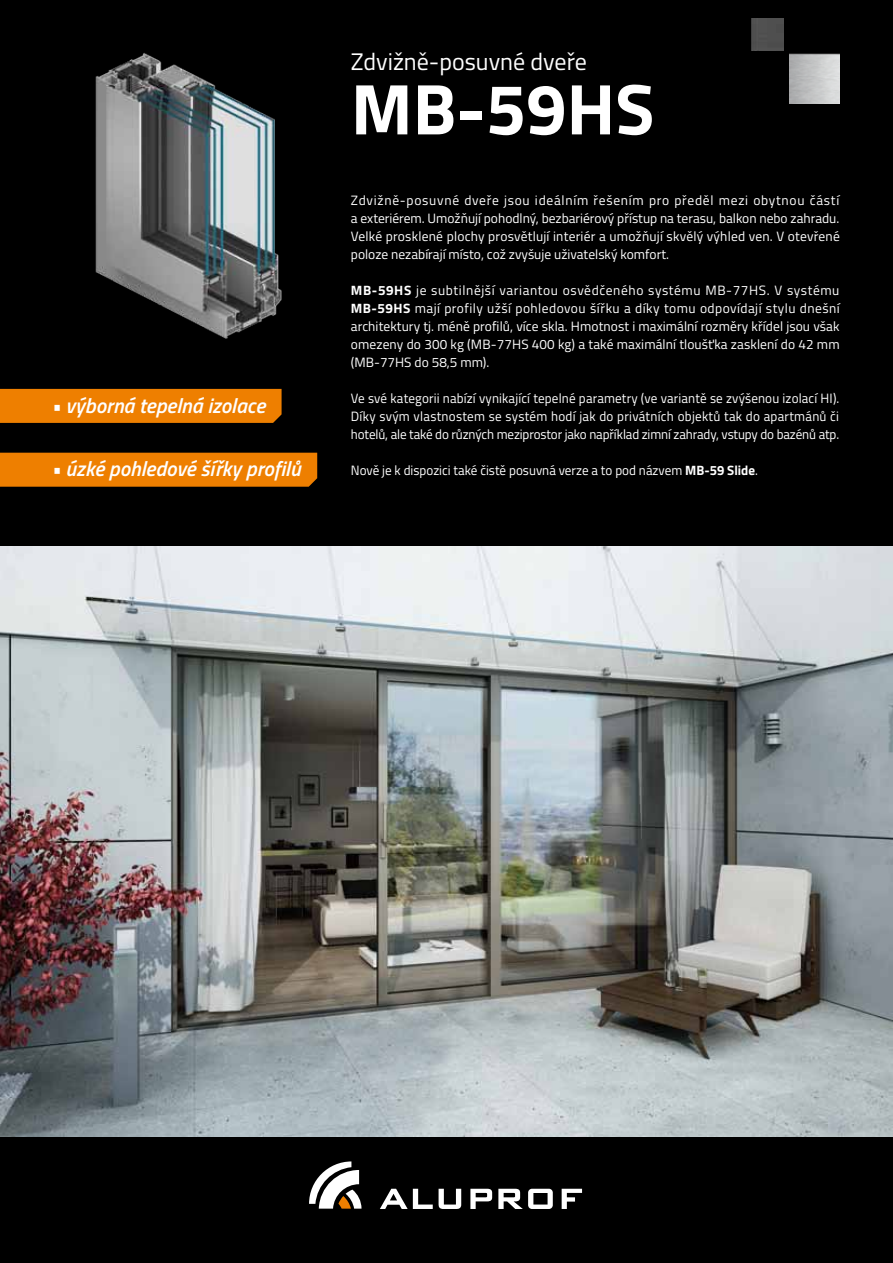
<style>
.page{position:relative;width:893px;height:1263px;background:#000}
.page>*{position:absolute;margin:0;border:0;box-sizing:border-box;transform-origin:0 0}
.t1{font:600 72px "Titillium";color:#fff}
.t2{font:24px "Titillium";color:#fff}
.t3{font:italic 600 21px "Titillium";color:#fff}
.t4{font:13.5px/18px "Titillium";color:#fff;text-align:justify}
.s1{font-weight:600}
</style>
<div class="page">
<svg style="left:309px;top:1161px;width:52px;height:47px"></svg>
<svg style="left:439px;top:1189px;width:22px;height:20px"></svg>
<svg style="left:380px;top:1189px;width:53px;height:20px"></svg>
<svg style="left:470px;top:1189px;width:22px;height:20px"></svg>
<svg style="left:498px;top:1189px;width:55px;height:20px"></svg>
<svg style="left:562px;top:1189px;width:20px;height:20px"></svg>
<img style="left:752px;top:19px;width:31px;height:31px">
<img style="left:789px;top:54px;width:51px;height:50px">
<img style="left:95px;top:52px;width:187px;height:287px">
<div style="left:0;top:453px;width:317px;height:34px;background:#ee7f00"></div>
<div style="left:0;top:389px;width:282px;height:34px;background:#ee7f00"></div>
<img style="left:0;top:547px;width:893px;height:589px">
<h3 class="t3" style="left:51px;top:389px;width:216px">• výborná tepelná izolace</h3>
<h3 class="t3" style="left:51px;top:452px;width:251px">• úzké pohledové šířky profilů</h3>
<h2 class="t2" style="left:351px;top:44px;width:237px">Zdvižně-posuvné dveře</h2>
<h1 class="t1" style="left:351px;top:54px;width:305px">MB-59HS</h1>
<p class="t4" style="left:351px;top:191px;width:490px">Zdvižně-posuvné dveře jsou ideálním řešením pro předěl mezi obytnou částí a exteriérem. Umožňují pohodlný, bezbariérový přístup na terasu, balkon nebo zahradu.<br>Velké prosklené plochy prosvětlují interiér a umožňují skvělý výhled ven. V otevřené poloze nezabírají místo, což zvyšuje uživatelský komfort.</p>
<p class="t4" style="left:351px;top:281px;width:490px"><span class="s1">MB-59HS</span> je subtilnější variantou osvědčeného systému MB-77HS. V systému <span class="s1">MB-59HS</span> mají profily užší pohledovou šířku a díky tomu odpovídají stylu dnešní architektury tj. méně profilů, více skla. Hmotnost i maximální rozměry křídel jsou však omezeny do 300 kg (MB-77HS 400 kg) a také maximální tloušťka zasklení do 42 mm (MB-77HS do 58,5 mm).</p>
<p class="t4" style="left:351px;top:389px;width:490px">Ve své kategorii nabízí vynikající tepelné parametry (ve variantě se zvýšenou izolací HI).<br>Díky svým vlastnostem se systém hodí jak do privátních objektů tak do apartmánů či hotelů, ale také do různých meziprostor jako například zimní zahrady, vstupy do bazénů atp.</p>
<p class="t4" style="left:351px;top:461px;width:409px">Nově je k dispozici také čistě posuvná verze a to pod názvem <span class="s1">MB-59 Slide</span>.</p>
</div>
